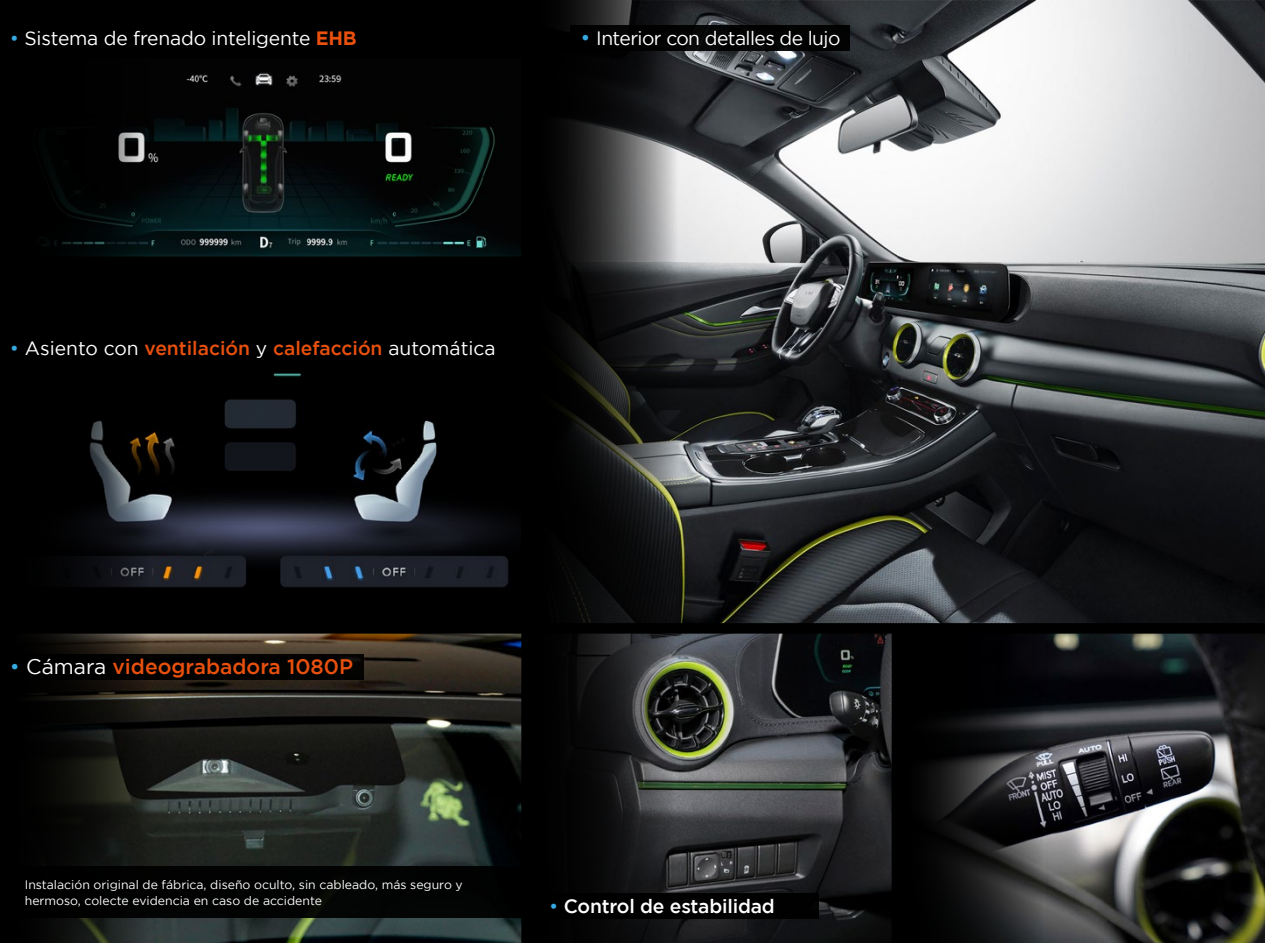
<style>
.page{position:relative;width:1265px;height:943px;background:#000}
.page>*{position:absolute;margin:0;border:0;box-sizing:border-box;transform-origin:0 0}
.t1{font:500 21px "Gotham";color:#e9500e}
.t2{font:19.25px "Gotham";letter-spacing:-.025em;color:#fff}
.t3{font:500 19.25px "Gotham";color:#e9500e}
.t4{font:500 19.25px "Gotham";letter-spacing:-.01em;color:#fff}
.t5{font:12.25px/15.8px "Gotham";color:#fff}
.s1{color:#36a9e1}
.s2{font-weight:700;color:#e9500e}
.s3{font-size:21px;color:#36a9e1}
.s4{font-weight:400;color:#36a9e1}
.s5{font-weight:400;color:#fff}
</style>
<div class="page">
<img style="left:36px;top:633px;width:856px;height:310px">
<img style="left:927px;top:633px;width:338px;height:310px">
<img style="left:562px;top:0;width:703px;height:623px">
<img style="left:43px;top:72px;width:478px;height:184px">
<img style="left:73px;top:373px;width:445px;height:215px">
<div style="left:0;top:654px;width:364px;height:25px;background:#000"></div>
<div style="left:521px;top:628px;width:11px;height:315px;background:#000"></div>
<div style="left:0;top:866px;width:521px;height:52px;background:#000"></div>
<div style="left:570px;top:25px;width:280px;height:26px;background:#000"></div>
<div style="left:539px;top:892px;width:279px;height:26px;background:#000"></div>
<p class="t2" style="left:10px;top:27px;width:348px"><span class="s1">•</span> Sistema de frenado inteligente <span class="s2">EHB</span></p>
<p class="t2" style="left:580px;top:28px;width:262px"><span class="s3">•</span> Interior con detalles de lujo</p>
<p class="t3" style="left:10px;top:337px;width:487px"><span class="s4">•</span> <span class="s5">Asiento con</span> ventilación <span class="s5">y</span> calefacción <span class="s5">automática</span></p>
<p class="t1" style="left:10px;top:655px;width:345px"><span class="s4">•</span> <span class="s5">Cámara</span> videograbadora 1080P</p>
<p class="t5" style="left:25px;top:876px;width:440px">Instalación original de fábrica, diseño oculto, sin cableado, más seguro y hermoso, colecte evidencia en caso de accidente</p>
<p class="t4" style="left:549px;top:895px;width:227px"><span class="s4">•</span> Control de estabilidad</p>
</div>
